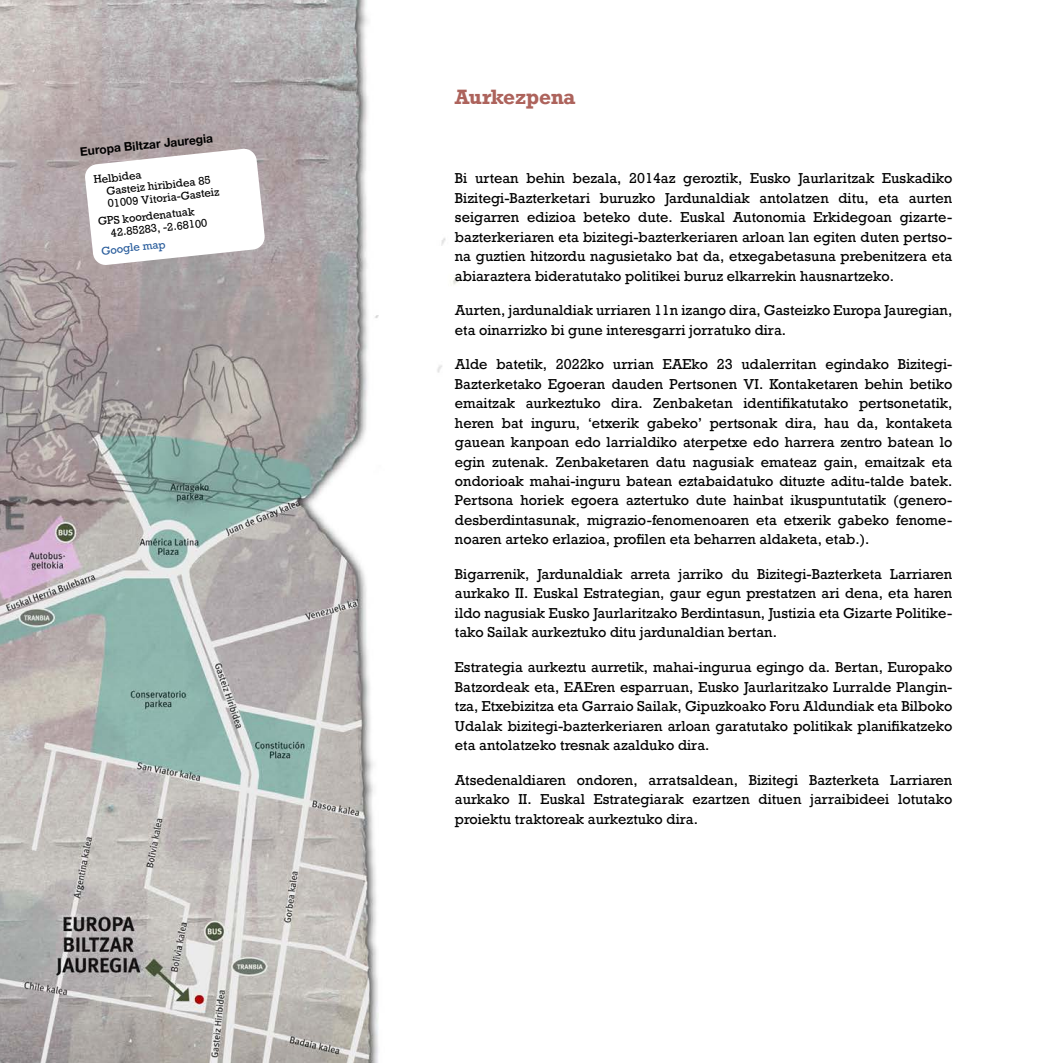
<style>
.page{position:relative;width:1063px;height:1063px;background:#fff}
.page>*{position:absolute;margin:0;border:0;box-sizing:border-box;transform-origin:0 0}
.t1{font:700 19.5px "Rockwell";letter-spacing:-.01em;color:#ad635c}
.t2{font:13.5px/19.5px "Rockwell";color:#000;text-align:justify}
.t3{font:700 12px "Helvetica Neue";color:#000}
.t4{font:10.5px/12.6px "Rockwell";color:#000}
.t5{font:10.5px "Rockwell";color:#275b9b}
</style>
<div class="page">
<img style="left:0;top:0;width:459px;height:1063px">
<svg style="left:84px;top:148px;width:181px;height:118px"></svg>
<p class="t3" style="left:79px;top:142px;width:135px;rotate:-6deg">Europa Biltzar Jauregia</p>
<p class="t4" style="left:93px;top:174px;width:49px;rotate:-6deg">Helbidea</p>
<p class="t4" style="left:106px;top:185px;width:114px;rotate:-6deg">Gasteiz hiribidea 85<br>01009 Vitoria-Gasteiz</p>
<p class="t4" style="left:98px;top:215px;width:98px;rotate:-6deg">GPS koordenatuak</p>
<p class="t4" style="left:110px;top:227px;width:98px;rotate:-6deg">42.85283, -2.68100</p>
<p class="t5" style="left:101px;top:244px;width:66px;rotate:-6deg">Google map</p>
<p class="t1" style="left:455px;top:84px;width:122px">Aurkezpena</p>
<p class="t2" style="left:455px;top:169px;width:499px">Bi urtean behin bezala, 2014az geroztik, Eusko Jaurlaritzak Euskadiko Bizitegi-Bazterketari buruzko Jardunaldiak antolatzen ditu, eta aurten seigarren edizioa beteko dute. Euskal Autonomia Erkidegoan gizarte&shy;bazterkeriaren eta bizitegi-bazterkeriaren arloan lan egiten duten pertso&shy;na guztien hitzordu nagusietako bat da, etxegabetasuna prebenitzera eta abiaraztera bideratutako politikei buruz elkarrekin hausnartzeko.</p>
<p class="t2" style="left:455px;top:301px;width:499px">Aurten, jardunaldiak urriaren 11n izango dira, Gasteizko Europa Jauregian, eta oinarrizko bi gune interesgarri jorratuko dira.</p>
<p class="t2" style="left:455px;top:355px;width:499px">Alde batetik, 2022ko urrian EAEko 23 udalerritan egindako Bizitegi-Bazterketako Egoeran dauden Pertsonen VI. Kontaketaren behin betiko emaitzak aurkeztuko dira. Zenbaketan identifikatutako pertsonetatik, heren bat inguru, ‘etxerik gabeko’ pertsonak dira, hau da, kontaketa gauean kanpoan edo larrialdiko aterpetxe edo harrera zentro batean lo egin zutenak. Zenbaketaren datu nagusiak emateaz gain, emaitzak eta ondorioak mahai-inguru batean eztabaidatuko dituzte aditu-talde batek.<br>Pertsona horiek egoera aztertuko dute hainbat ikuspuntutatik (genero&shy;desberdintasunak, migrazio-fenomenoaren eta etxerik gabeko fenome&shy;noaren arteko erlazioa, profilen eta beharren aldaketa, etab.).</p>
<p class="t2" style="left:455px;top:565px;width:499px">Bigarrenik, Jardunaldiak arreta jarriko du Bizitegi-Bazterketa Larriaren aurkako II. Euskal Estrategian, gaur egun prestatzen ari dena, eta haren ildo nagusiak Eusko Jaurlaritzako Berdintasun, Justizia eta Gizarte Politike&shy;tako Sailak aurkeztuko ditu jardunaldian bertan.</p>
<p class="t2" style="left:455px;top:658px;width:499px">Estrategia aurkeztu aurretik, mahai-ingurua egingo da. Bertan, Europako Batzordeak eta, EAEren esparruan, Eusko Jaurlaritzako Lurralde Plangin&shy;tza, Etxebizitza eta Garraio Sailak, Gipuzkoako Foru Aldundiak eta Bilboko Udalak bizitegi-bazterkeriaren arloan garatutako politikak planifikatzeko eta antolatzeko tresnak azalduko dira.</p>
<p class="t2" style="left:455px;top:770px;width:499px">Atsedenaldiaren ondoren, arratsaldean, Bizitegi Bazterketa Larriaren aurkako II. Euskal Estrategiarak ezartzen dituen jarraibideei lotutako proiektu traktoreak aurkeztuko dira.</p>
</div>
